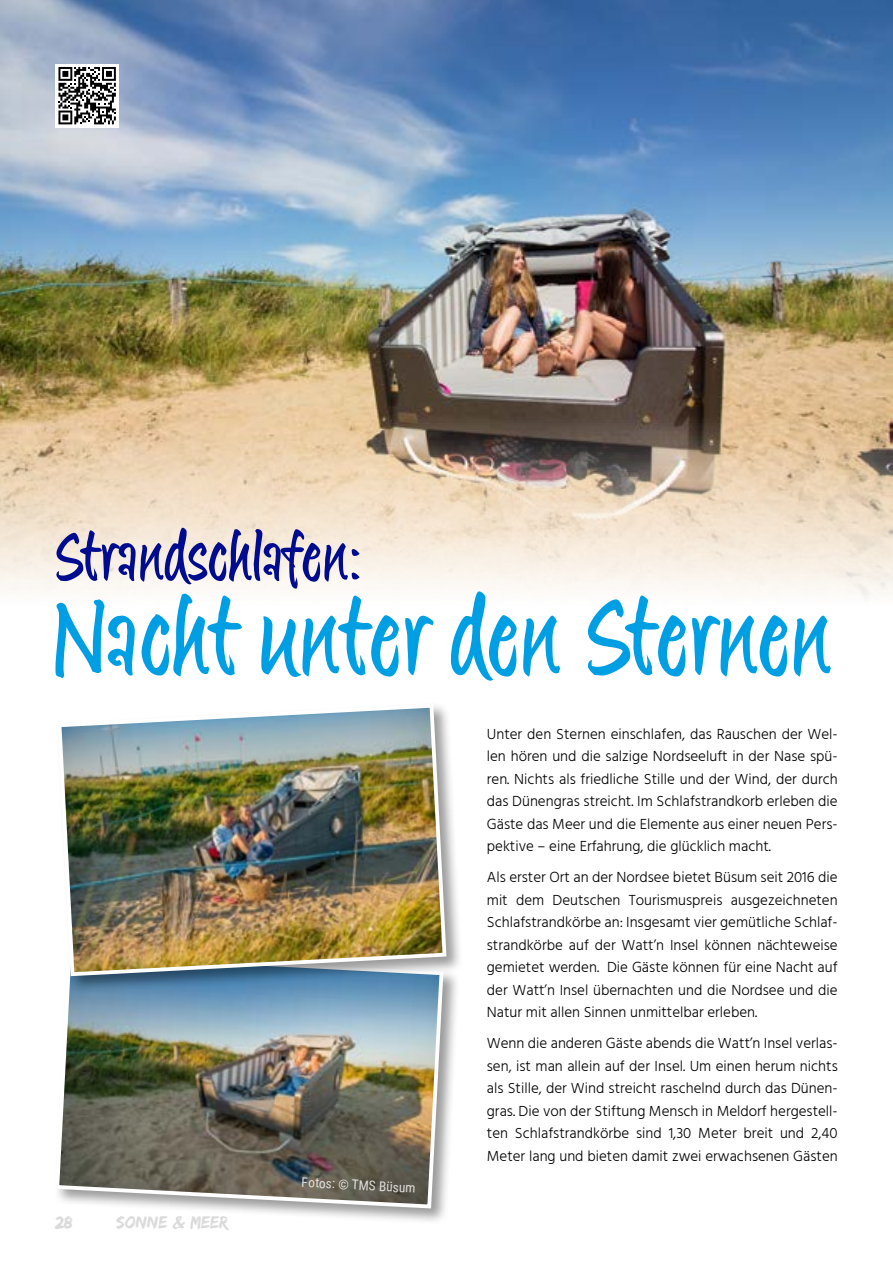
<style>
.page{position:relative;width:893px;height:1263px;background:#fff}
.page>*{position:absolute;margin:0;border:0;box-sizing:border-box;transform-origin:0 0}
.t1{font:102px "Fink Matthiall";color:#009fe3;scale:.93 1}
.t2{font:64.65px "Fink Matthiall";color:#000c90;scale:.93 1}
.t3{font:18px "Edo SZ";color:#dadada}
.t4{font:300 15px/22.5px "Hind";color:#000;text-align:justify}
.t5{font:13.5px "Roboto Condensed";color:#fff}
</style>
<div class="page">
<img style="left:0;top:0;width:893px;height:599px">
<div style="left:54px;top:950px;width:406px;height:275px;background:#000;opacity:.4"></div>
<img style="left:54px;top:950px;width:391px;height:260px">
<div style="left:56px;top:702px;width:408px;height:291px;background:#000;opacity:.4"></div>
<img style="left:55px;top:702px;width:393px;height:276px">
<div style="left:55px;top:64px;width:64px;height:64px;background:#fff"></div>
<svg style="left:58px;top:67px;width:58px;height:57px"></svg>
<h2 class="t2" style="left:51px;top:516px;width:338px">Strandschlafen:</h2>
<h1 class="t1" style="left:51px;top:574px;width:840px">Nacht unter den Sternen</h1>
<p class="t3" style="left:55px;top:1212px;width:19px">28</p>
<p class="t3" style="left:116px;top:1212px;width:113px">Sonne &amp; Meer</p>
<p class="t5" style="left:303px;top:1172px;width:115px;rotate:3deg">Fotos: © TMS Büsum</p>
<p class="t4" style="left:487px;top:723px;width:352px">Unter den Sternen einschlafen, das Rauschen der Wel&shy;len hören und die salzige Nordseeluft in der Nase spü&shy;ren. Nichts als friedliche Stille und der Wind, der durch das Dünengras streicht. Im Schlafstrandkorb erleben die Gäste das Meer und die Elemente aus einer neuen Pers&shy;pektive – eine Erfahrung, die glücklich macht.</p>
<p class="t4" style="left:487px;top:867px;width:352px">Als erster Ort an der Nordsee bietet Büsum seit 2016 die mit dem Deutschen Tourismuspreis ausgezeichneten Schlafstrandkörbe an: Insgesamt vier gemütliche Schlaf&shy;strandkörbe auf der Watt’n Insel können nächteweise gemietet werden. Die Gäste können für eine Nacht auf der Watt’n Insel übernachten und die Nordsee und die Natur mit allen Sinnen unmittelbar erleben.</p>
<p class="t4" style="left:487px;top:1033px;width:352px">Wenn die anderen Gäste abends die Watt’n Insel verlas&shy;sen, ist man allein auf der Insel. Um einen herum nichts als Stille, der Wind streicht raschelnd durch das Dünen&shy;gras. Die von der Stiftung Mensch in Meldorf hergestell&shy;ten Schlafstrandkörbe sind 1,30 Meter breit und 2,40<br>Meter lang und bieten damit zwei erwachsenen Gästen</p>
</div>
